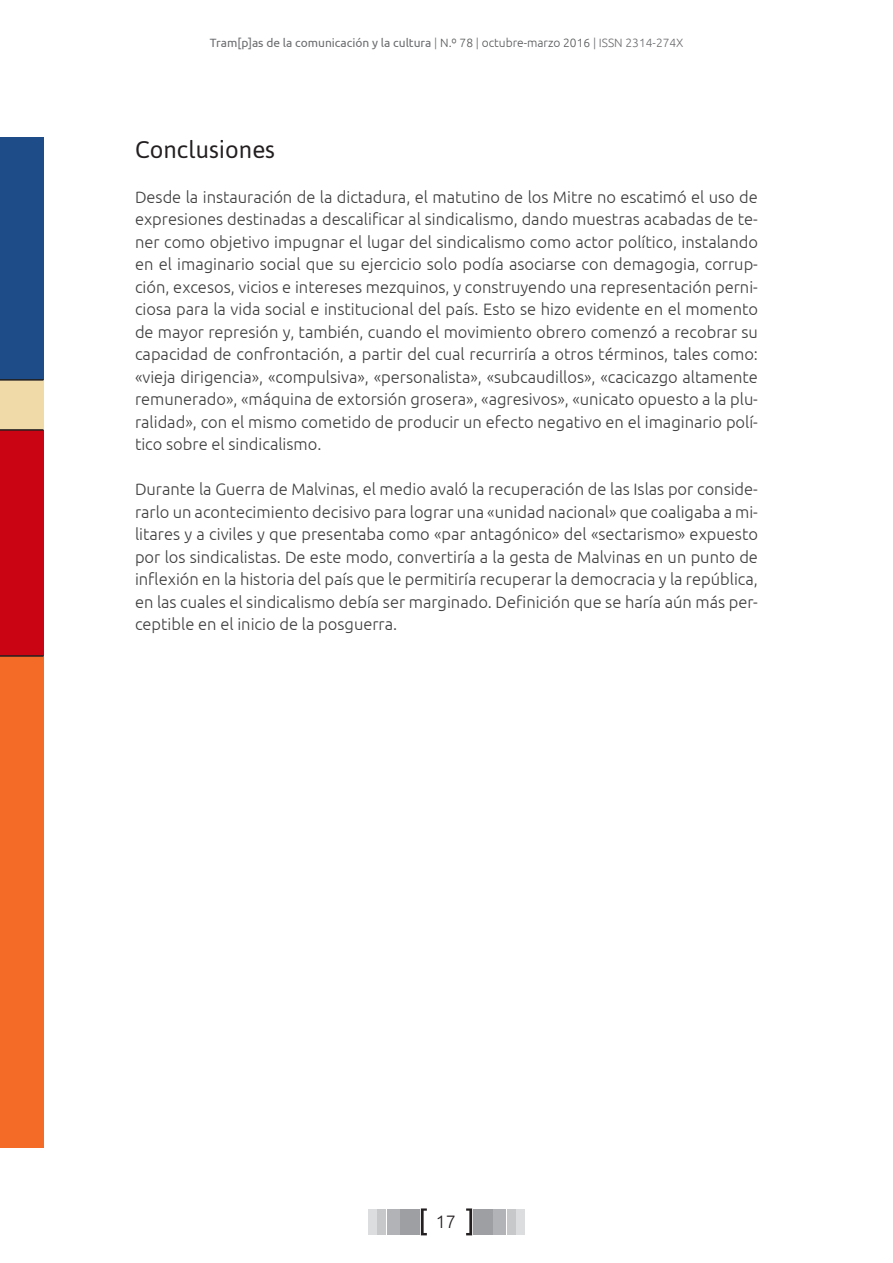
<style>
.page{position:relative;width:893px;height:1263px;background:#fff}
.page>*{position:absolute;margin:0;border:0;box-sizing:border-box;transform-origin:0 0}
.txt_principal{font:24px "Asap";color:#231f20}
.t1{font:300 18px "Ubuntu";color:#231f20}
.txt_principal-2{font:300 16.5px/22.5px "Ubuntu";color:#3e3e3f;text-align:justify}
.t2{font:12px "Ubuntu";color:#6c6d70}
.s1{font-weight:300}
.s2{font-weight:300;color:#57585a}
</style>
<div class="page">
<div style="left:369px;top:1209px;width:8px;height:25px;background:#dcdddf"></div>
<div style="left:516px;top:1209px;width:8px;height:25px;background:#dcdddf"></div>
<div style="left:378px;top:1209px;width:8px;height:25px;background:#c7c8ca"></div>
<div style="left:507px;top:1209px;width:8px;height:25px;background:#c7c8ca"></div>
<div style="left:387px;top:1209px;width:13px;height:25px;background:#b2b3b7"></div>
<div style="left:493px;top:1209px;width:13px;height:25px;background:#b2b3b7"></div>
<div style="left:400px;top:1209px;width:20px;height:25px;background:#9d9fa2"></div>
<div style="left:473px;top:1209px;width:20px;height:25px;background:#9d9fa2"></div>
<svg style="left:421px;top:1208px;width:6px;height:27px"></svg>
<svg style="left:466px;top:1208px;width:6px;height:27px"></svg>
<div style="left:0;top:430px;width:43px;height:234px;background:#ca0413"></div>
<div style="left:0;top:656px;width:43px;height:492px;background:#f36b26"></div>
<div style="left:0;top:379px;width:43px;height:51px;background:#f0dba8"></div>
<div style="left:0;top:137px;width:43px;height:243px;background:#1e4c88"></div>
<hr style="left:0;top:429px;width:43px;height:2px;background:#231f20">
<hr style="left:0;top:379px;width:43px;height:2px;background:#231f20">
<hr style="left:0;top:655px;width:43px;height:2px;background:#231f20">
<p class="t2" style="left:210px;top:36px;width:475px">Tram[p]as de la comunicación y la cultura <span class="s1">|</span> <span class="s2">N.º 78</span> <span class="s1">|</span> <span class="s2">octubre-marzo 2016</span> <span class="s1">| ISSN 2314-274X</span></p>
<p class="txt_principal" style="left:135px;top:133px;width:142px">Conclusiones</p>
<p class="txt_principal-2" style="left:135px;top:185px;width:624px">Desde la instauración de la dictadura, el matutino de los Mitre no escatimó el uso de expresiones destinadas a descalificar al sindicalismo, dando muestras acabadas de te&shy;ner como objetivo impugnar el lugar del sindicalismo como actor político, instalando en el imaginario social que su ejercicio solo podía asociarse con demagogia, corrup&shy;ción, excesos, vicios e intereses mezquinos, y construyendo una representación perni&shy;ciosa para la vida social e institucional del país. Esto se hizo evidente en el momento de mayor represión y, también, cuando el movimiento obrero comenzó a recobrar su capacidad de confrontación, a partir del cual recurriría a otros términos, tales como: «vieja dirigencia», «compulsiva», «personalista», «subcaudillos», «cacicazgo altamente remunerado», «máquina de extorsión grosera», «agresivos», «unicato opuesto a la plu&shy;ralidad», con el mismo cometido de producir un efecto negativo en el imaginario polí&shy;tico sobre el sindicalismo.</p>
<p class="txt_principal-2" style="left:135px;top:477px;width:624px">Durante la Guerra de Malvinas, el medio avaló la recuperación de las Islas por conside&shy;rarlo un acontecimiento decisivo para lograr una «unidad nacional» que coaligaba a mi&shy;litares y a civiles y que presentaba como «par antagónico» del «sectarismo» expuesto por los sindicalistas. De este modo, convertiría a la gesta de Malvinas en un punto de inflexión en la historia del país que le permitiría recuperar la democracia y la república, en las cuales el sindicalismo debía ser marginado. Definición que se haría aún más per&shy;ceptible en el inicio de la posguerra.</p>
<p class="t1" style="left:436px;top:1211px;width:22px">17</p>
</div>
